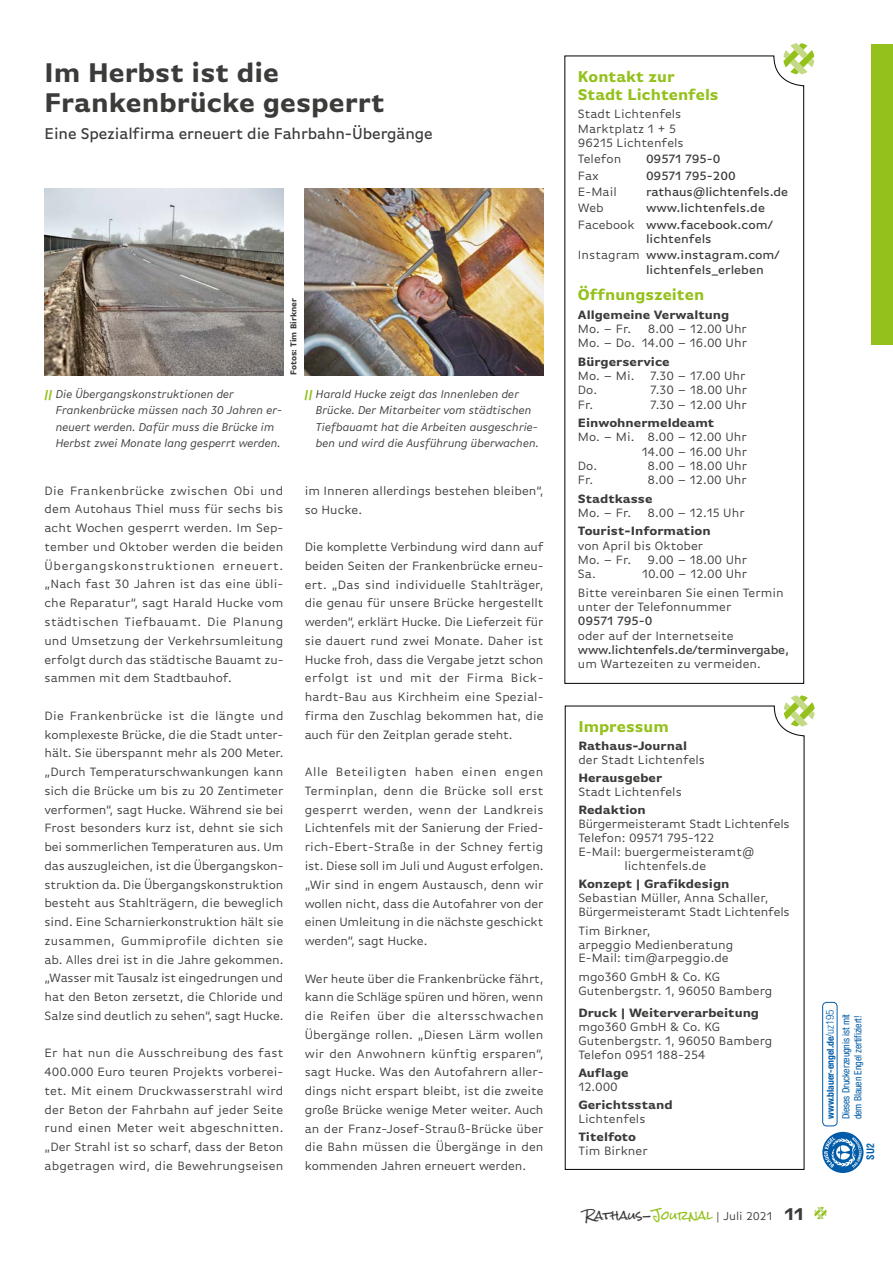
<style>
.page{position:relative;width:893px;height:1263px;background:#fff}
.page>*{position:absolute;margin:0;border:0;box-sizing:border-box;transform-origin:0 0}
.t1{font:700 28.5px/30px "Basic Gothic Pro";color:#3b3b3a;scale:.95 1}
.t2{font:700 16.5px/18px "Basic Gothic Pro";color:#94c11c;scale:.95 1}
.t3{font:500 16.5px "Basic Gothic Pro";letter-spacing:-.01em;color:#3b3b3a;scale:.95 1}
.t4{font:12.75px/18.8px "Basic Gothic Pro";color:#3b3b3a}
.t5{font:700 12.75px "Basic Gothic Pro";color:#3b3b3a}
.t6{font:500 12.75px/16.4px "Basic Gothic Pro";color:#3b3b3a}
.t7{font:500 12.75px "Basic Gothic Pro";letter-spacing:-.02em;color:#3b3b3a}
.t8{font:italic 12px/16.5px "Basic Gothic Pro";letter-spacing:-.01em;color:#3b3b3a}
.t9{font:12px "Basic Gothic Pro";color:#3b3b3a}
.t10{font:10.05px/12px "Helvetica Neue Condensed OV RFKZSA";letter-spacing:-.01em;color:#005ca9}
.t11{font:10.05px "Helvetica Condensed Bold OV TFKZSA";color:#005ca9}
.t12{font:700 condensed 9.6px "Helvetica Neue";color:#005ca9}
.t13{font:700 9px "Basic Gothic Pro";color:#3b3b3a;scale:.9 1}
.s1{font-weight:700;color:#94c11c}
.s2{font-weight:400}
.s3{font-family:"Rock Salt"}
.s4{font-family:"Rock Salt";color:#94c11c}
.s5{font-weight:700;font-size:18px}
.s6{font-weight:300;font-size:10.95px}
</style>
<div class="page">
<svg style="left:814px;top:1207px;width:13px;height:12px"></svg>
<div style="left:872px;top:45px;width:21px;height:300px;background:#94c11c"></div>
<svg style="left:785px;top:695px;width:30px;height:31px"></svg>
<svg style="left:564px;top:705px;width:241px;height:465px"></svg>
<svg style="left:783px;top:43px;width:31px;height:31px"></svg>
<svg style="left:564px;top:55px;width:240px;height:629px"></svg>
<div style="left:822px;top:1002px;width:15px;height:124px;border:1px solid #005ca9;border-radius:4px"></div>
<svg style="left:822px;top:1131px;width:42px;height:43px"></svg>
<svg style="left:822px;top:1132px;width:41px;height:41px"></svg>
<img style="left:45px;top:188px;width:238px;height:187px">
<img style="left:305px;top:188px;width:238px;height:187px">
<h1 class="t1" style="left:45px;top:57px;width:359px">Im Herbst ist die<br>Frankenbrücke gesperrt</h1>
<p class="t3" style="left:45px;top:124px;width:410px">Eine Spezialfirma erneuert die Fahrbahn-Übergänge</p>
<p class="t13" style="left:288px;top:375px;width:87px;rotate:-90deg">Fotos: Tim Birkner</p>
<p class="t8" style="left:56px;top:385px;width:228px;text-indent:-11px"><span class="s1">||</span> Die Übergangskonstruktionen der Frankenbrücke müssen nach 30 Jahren er&shy;neuert werden. Dafür muss die Brücke im Herbst zwei Monate lang gesperrt werden.</p>
<p class="t8" style="left:316px;top:385px;width:225px;text-indent:-11px"><span class="s1">||</span> Harald Hucke zeigt das Innenleben der Brücke. Der Mitarbeiter vom städtischen Tiefbauamt hat die Arbeiten ausgeschrie&shy;ben und wird die Ausführung überwachen.</p>
<p class="t4" style="left:45px;top:481px;width:241px;text-align:justify">Die Frankenbrücke zwischen Obi und dem Autohaus Thiel muss für sechs bis acht Wochen gesperrt werden. Im Sep&shy;tember und Oktober werden die beiden Übergangskonstruktionen erneuert. „Nach fast 30 Jahren ist das eine übli&shy;che Reparatur“, sagt Harald Hucke vom städtischen Tiefbauamt. Die Planung und Umsetzung der Verkehrsumleitung erfolgt durch das städtische Bauamt zu&shy;sammen mit dem Stadtbauhof.</p>
<p class="t4" style="left:45px;top:706px;width:241px;text-align:justify">Die Frankenbrücke ist die längte und komplexeste Brücke, die die Stadt unter&shy;hält. Sie überspannt mehr als 200 Meter. „Durch Temperaturschwankungen kann sich die Brücke um bis zu 20 Zentimeter verformen“, sagt Hucke. Während sie bei Frost besonders kurz ist, dehnt sie sich bei sommerlichen Temperaturen aus. Um das auszugleichen, ist die Übergangskon&shy;struktion da. Die Übergangskonstruktion besteht aus Stahlträgern, die beweglich sind. Eine Scharnierkonstruktion hält sie zusammen, Gummiprofile dichten sie ab. Alles drei ist in die Jahre gekommen. „Wasser mit Tausalz ist eingedrungen und hat den Beton zersetzt, die Chloride und Salze sind deutlich zu sehen“, sagt Hucke.</p>
<p class="t4" style="left:45px;top:1044px;width:241px;text-align:justify">Er hat nun die Ausschreibung des fast 400.000 Euro teuren Projekts vorberei&shy;tet. Mit einem Druckwasserstrahl wird der Beton der Fahrbahn auf jeder Seite rund einen Meter weit abgeschnitten. „Der Strahl ist so scharf, dass der Beton abgetragen wird, die Bewehrungseisen</p>
<p class="t4" style="left:305px;top:481px;width:240px">im Inneren allerdings bestehen bleiben“, so Hucke.</p>
<p class="t4" style="left:305px;top:537px;width:240px;text-align:justify">Die komplette Verbindung wird dann auf beiden Seiten der Frankenbrücke erneu&shy;ert. „Das sind individuelle Stahlträger, die genau für unsere Brücke hergestellt werden“, erklärt Hucke. Die Lieferzeit für sie dauert rund zwei Monate. Daher ist Hucke froh, dass die Vergabe jetzt schon erfolgt ist und mit der Firma Bick&shy;hardt-Bau aus Kirchheim eine Spezial&shy;firma den Zuschlag bekommen hat, die auch für den Zeitplan gerade steht.</p>
<p class="t4" style="left:305px;top:762px;width:240px;text-align:justify">Alle Beteiligten haben einen engen Terminplan, denn die Brücke soll erst gesperrt werden, wenn der Landkreis Lichtenfels mit der Sanierung der Fried&shy;rich-Ebert-Straße in der Schney fertig ist. Diese soll im Juli und August erfolgen. „Wir sind in engem Austausch, denn wir wollen nicht, dass die Autofahrer von der einen Umleitung in die nächste geschickt werden“, sagt Hucke.</p>
<p class="t4" style="left:305px;top:969px;width:240px;text-align:justify">Wer heute über die Frankenbrücke fährt, kann die Schläge spüren und hören, wenn die Reifen über die altersschwachen Übergänge rollen. „Diesen Lärm wollen wir den Anwohnern künftig ersparen“, sagt Hucke. Was den Autofahrern aller&shy;dings nicht erspart bleibt, ist die zweite große Brücke wenige Meter weiter. Auch an der Franz-Josef-Strauß-Brücke über die Bahn müssen die Übergänge in den kommenden Jahren erneuert werden.</p>
<p class="t2" style="left:578px;top:67px;width:150px">Kontakt zur<br>Stadt Lichtenfels</p>
<p class="t4" style="left:578px;top:107px;width:107px;line-height:14.2px">Stadt Lichtenfels<br>Marktplatz 1 + 5<br>96215 Lichtenfels</p>
<p class="t4" style="left:578px;top:150px;width:45px">Telefon</p>
<p class="t6" style="left:646px;top:151px;width:76px">09571 795-0</p>
<p class="t4" style="left:578px;top:166px;width:22px">Fax</p>
<p class="t6" style="left:646px;top:167px;width:91px">09571 795-200</p>
<p class="t4" style="left:578px;top:182px;width:40px">E-Mail</p>
<p class="t6" style="left:646px;top:184px;width:144px">rathaus@lichtenfels.de</p>
<p class="t4" style="left:578px;top:199px;width:27px">Web</p>
<p class="t6" style="left:578px;top:200px;width:196px;text-indent:68px">www.lichtenfels.de<br><span class="s2">Facebook</span> www.facebook.com/</p>
<p class="t6" style="left:578px;top:231px;width:203px;text-align:center">lichtenfels<br><span class="s2">Instagram</span> www.instagram.com/</p>
<p class="t6" style="left:646px;top:261px;width:119px">lichtenfels_erleben</p>
<p class="t2" style="left:578px;top:286px;width:134px">Öffnungszeiten</p>
<p class="t5" style="left:578px;top:307px;width:153px">Allgemeine Verwaltung</p>
<p class="t4" style="left:578px;top:320px;width:55px">Mo. – Fr.</p>
<p class="t4" style="left:578px;top:322px;width:171px;line-height:14.2px;text-align:right">8.00 – 12.00 Uhr<br>Mo. – Do. 14.00 – 16.00 Uhr</p>
<p class="t5" style="left:578px;top:354px;width:93px">Bürgerservice</p>
<p class="t4" style="left:578px;top:369px;width:169px;line-height:14.2px">Mo. – Mi. 7.30 – 17.00 Uhr<br>Do.</p>
<p class="t4" style="left:650px;top:381px;width:99px">7.30 – 18.00 Uhr</p>
<p class="t4" style="left:578px;top:395px;width:17px">Fr.</p>
<p class="t4" style="left:650px;top:395px;width:98px">7.30 – 12.00 Uhr</p>
<p class="t5" style="left:578px;top:415px;width:138px">Einwohnermeldeamt</p>
<p class="t4" style="left:578px;top:428px;width:170px">Mo. – Mi. 8.00 – 12.00 Uhr</p>
<p class="t4" style="left:642px;top:442px;width:107px">14.00 – 16.00 Uhr</p>
<p class="t4" style="left:578px;top:456px;width:21px">Do.</p>
<p class="t4" style="left:647px;top:456px;width:101px">8.00 – 18.00 Uhr</p>
<p class="t4" style="left:578px;top:471px;width:17px">Fr.</p>
<p class="t4" style="left:647px;top:471px;width:101px">8.00 – 12.00 Uhr</p>
<p class="t5" style="left:578px;top:491px;width:76px">Stadtkasse</p>
<p class="t4" style="left:578px;top:503px;width:55px">Mo. – Fr.</p>
<p class="t4" style="left:647px;top:503px;width:99px">8.00 – 12.15 Uhr</p>
<p class="t5" style="left:578px;top:524px;width:134px">Tourist-Information</p>
<p class="t4" style="left:578px;top:538px;width:127px;line-height:14.2px">von April bis Oktober<br>Mo. – Fr.</p>
<p class="t4" style="left:647px;top:550px;width:101px">9.00 – 18.00 Uhr</p>
<p class="t4" style="left:578px;top:565px;width:207px;text-indent:64px">10.00 – 12.00 Uhr<br>Bitte vereinbaren Sie einen Termin</p>
<p class="t4" style="left:578px;top:597px;width:155px">unter der Telefonnummer</p>
<p class="t6" style="left:578px;top:613px;width:76px">09571 795-0</p>
<p class="t4" style="left:578px;top:626px;width:157px">oder auf der Internetseite</p>
<p class="t7" style="left:578px;top:642px;width:213px">www.lichtenfels.de/terminvergabe,</p>
<p class="t4" style="left:578px;top:654px;width:184px">um Wartezeiten zu vermeiden.</p>
<p class="t4" style="left:578px;top:565px;width:19px">Sa.</p>
<p class="t2" style="left:578px;top:717px;width:97px">Impressum</p>
<p class="t5" style="left:578px;top:738px;width:110px">Rathaus-Journal</p>
<p class="t4" style="left:578px;top:750px;width:128px">der Stadt Lichtenfels</p>
<p class="t5" style="left:578px;top:770px;width:85px">Herausgeber</p>
<p class="t4" style="left:578px;top:783px;width:105px">Stadt Lichtenfels</p>
<p class="t5" style="left:578px;top:803px;width:69px">Redaktion</p>
<p class="t4" style="left:578px;top:815px;width:213px">Bürgermeisteramt Stadt Lichtenfels</p>
<p class="t4" style="left:578px;top:829px;width:137px">Telefon: 09571 795-122</p>
<p class="t4" style="left:578px;top:843px;width:178px">E-Mail: buergermeisteramt@</p>
<p class="t4" style="left:624px;top:857px;width:83px">lichtenfels.de</p>
<p class="t5" style="left:578px;top:877px;width:153px">Konzept | Grafikdesign</p>
<p class="t4" style="left:578px;top:891px;width:213px;line-height:14px">Sebastian Müller, Anna Schaller,<br>Bürgermeisteramt Stadt Lichtenfels</p>
<p class="t4" style="left:578px;top:923px;width:156px;line-height:14px">Tim Birkner,<br>arpeggio Medienberatung<br>E-Mail: tim@arpeggio.de</p>
<p class="t4" style="left:578px;top:969px;width:196px;line-height:14px">mgo360 GmbH &amp; Co. KG<br>Gutenbergstr. 1, 96050 Bamberg</p>
<p class="t5" style="left:578px;top:1005px;width:182px">Druck | Weiterverarbeitung</p>
<p class="t4" style="left:578px;top:1020px;width:196px;line-height:14px">mgo360 GmbH &amp; Co. KG<br>Gutenbergstr. 1, 96050 Bamberg<br>Telefon 0951 188-254</p>
<p class="t5" style="left:578px;top:1065px;width:52px">Auflage</p>
<p class="t4" style="left:578px;top:1077px;width:41px">12.000</p>
<p class="t5" style="left:578px;top:1097px;width:96px">Gerichtsstand</p>
<p class="t4" style="left:578px;top:1110px;width:69px">Lichtenfels</p>
<p class="t5" style="left:578px;top:1130px;width:59px">Titelfoto</p>
<p class="t4" style="left:578px;top:1142px;width:71px">Tim Birkner</p>
<p class="t9" style="left:584px;top:1209px;width:221px"><span class="s3">Rathaus-</span><span class="s4">Journal</span> | Juli 2021 <span class="s5">11</span></p>
<p class="t12" style="left:824px;top:1119px;width:111px;rotate:-90deg">www.blauer-engel.de<span class="s6">/uz195</span></p>
<p class="t10" style="left:840px;top:1119px;width:107px;rotate:-90deg">Dieses Druckerzeugnis ist mit dem Blauen Engel zertifiziert!</p>
<p class="t11" style="left:864px;top:1159px;width:18px;rotate:-90deg">SU2</p>
</div>
